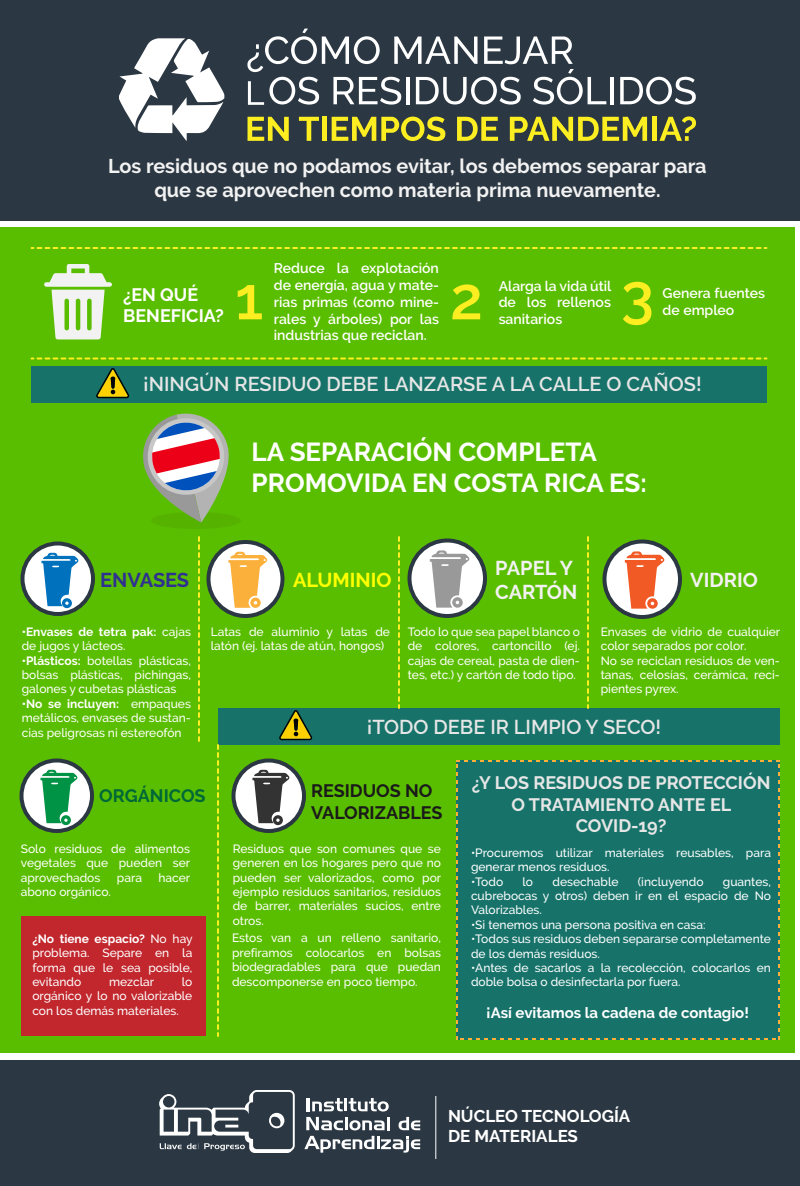
<style>
.page{position:relative;width:800px;height:1186px;background:#fff}
.page>*{position:absolute;margin:0;border:0;box-sizing:border-box;transform-origin:0 0}
.t1{font:600 60px "Raleway";color:#fcee21}
.t2{font:700 26px/31.2px "Raleway";color:#fff}
.t3{font:600 20px "Raleway";color:#e6e6e6}
.t4{font:700 20px/24px "Raleway";color:#f2f2f2}
.t5{font:700 20px "Raleway";color:#ff0}
.t6{font:700 20px "Raleway";letter-spacing:-.005em;color:#2e3192}
.t7{font:700 19.9px/23.9px "Raleway";color:#f2f2f2;text-align:center}
.t8{font:700 18px/21.6px "Raleway";color:#e6e6e6;text-align:center}
.t9{font:700 18px/21.6px "Raleway";color:#1a1a1a}
.t10{font:700 18px/21.6px "Raleway";color:#fff}
.t11{font:700 18px "Raleway";color:#006837}
.t12{font:700 17px/20.4px "Raleway";color:#fff}
.t13{font:700 15px "Raleway";color:#fff}
.t14{font:600 14px/16.8px "Raleway";color:#fff;text-align:justify}
.t15{font:500 12px/14.4px "Raleway";color:#fff;text-align:justify}
.s1{font-weight:700}
</style>
<div class="page">
<div style="left:0;top:227px;width:795px;height:826px;background:#5abe00"></div>
<div style="left:0;top:1060px;width:800px;height:126px;background:#2b3742"></div>
<div style="left:0;top:0;width:800px;height:221px;background:#2b3742"></div>
<svg style="left:159px;top:1090px;width:136px;height:63px"></svg>
<svg style="left:306px;top:1098px;width:84px;height:32px"></svg>
<svg style="left:399px;top:1117px;width:21px;height:13px"></svg>
<svg style="left:304px;top:1136px;width:116px;height:17px"></svg>
<hr style="left:435px;top:1096px;width:1px;height:63px;background:#fff">
<div style="left:31px;top:366px;width:736px;height:37px;background:#17736a"></div>
<svg style="left:96px;top:368px;width:33px;height:30px"></svg>
<div style="left:218px;top:708px;width:562px;height:37px;background:#17736a"></div>
<svg style="left:279px;top:710px;width:33px;height:30px"></svg>
<svg style="left:119px;top:38px;width:105px;height:103px"></svg>
<svg style="left:247px;top:29px;width:359px;height:76px"></svg>
<hr style="left:610px;top:77px;width:4px;height:27px;background:#fff">
<svg style="left:620px;top:77px;width:76px;height:28px"></svg>
<svg style="left:248px;top:117px;width:41px;height:24px"></svg>
<svg style="left:299px;top:117px;width:20px;height:24px"></svg>
<div style="left:322px;top:117px;width:5px;height:24px;background:#fcee21"></div>
<svg style="left:332px;top:117px;width:113px;height:24px"></svg>
<svg style="left:457px;top:117px;width:41px;height:24px"></svg>
<svg style="left:510px;top:117px;width:137px;height:24px"></svg>
<div style="left:652px;top:117px;width:5px;height:24px;background:#fcee21"></div>
<svg style="left:659px;top:116px;width:37px;height:25px"></svg>
<svg style="left:44px;top:264px;width:68px;height:75px"></svg>
<svg style="left:32px;top:247px;width:734px;height:2px"></svg>
<svg style="left:32px;top:358px;width:734px;height:2px"></svg>
<div style="left:151px;top:512px;width:90px;height:17px;background:#55b300;border-radius:50%"></div>
<svg style="left:143px;top:413px;width:86px;height:109px"></svg>
<svg style="left:22px;top:544px;width:71px;height:70px;background:#dddfe1"></svg>
<div style="left:20px;top:542px;width:75px;height:74px;border:4px solid #2b3742;border-radius:50%"></div>
<svg style="left:41px;top:553px;width:38px;height:55px;background:#63a7d5"></svg>
<svg style="left:208px;top:542px;width:74px;height:74px;background:#dfe1e3"></svg>
<div style="left:206px;top:540px;width:78px;height:78px;border:4px solid #2b3742;border-radius:50%"></div>
<svg style="left:228px;top:552px;width:39px;height:56px;background:#fccc81"></svg>
<svg style="left:410px;top:540px;width:75px;height:76px;background:#e1e3e4"></svg>
<div style="left:408px;top:538px;width:79px;height:80px;border:4px solid #2b3742;border-radius:50%"></div>
<svg style="left:430px;top:550px;width:40px;height:58px;background:#bebebe"></svg>
<svg style="left:604px;top:542px;width:76px;height:75px;background:#e1e3e4"></svg>
<div style="left:602px;top:540px;width:80px;height:79px;border:4px solid #2b3742;border-radius:50%"></div>
<svg style="left:625px;top:551px;width:40px;height:58px;background:#f59775"></svg>
<svg style="left:22px;top:760px;width:70px;height:71px;background:#dddfe0"></svg>
<div style="left:20px;top:758px;width:74px;height:75px;border:4px solid #2b3742;border-radius:50%"></div>
<svg style="left:40px;top:770px;width:38px;height:55px;background:#63bb8d"></svg>
<svg style="left:234px;top:760px;width:70px;height:71px;background:#dddfe0"></svg>
<div style="left:232px;top:758px;width:74px;height:75px;border:4px solid #2b3742;border-radius:50%"></div>
<svg style="left:252px;top:770px;width:38px;height:55px;background:#828282"></svg>
<svg style="left:198px;top:537px;width:2px;height:205px"></svg>
<svg style="left:217px;top:745px;width:2px;height:291px"></svg>
<svg style="left:398px;top:537px;width:2px;height:171px"></svg>
<div style="left:21px;top:916px;width:185px;height:120px;background:#c1272d"></div>
<svg style="left:587px;top:537px;width:2px;height:171px"></svg>
<div style="left:456px;top:760px;width:324px;height:280px;background:#17736a"></div>
<h3 class="t7" style="left:108px;top:154px;width:600px">Los residuos que no podamos evitar, los debemos separar para que se aprovechen como materia prima nuevamente.</h3>
<h3 class="t10" style="left:123px;top:284px;width:102px">¿EN QUÉ<br>BENEFICIA?</h3>
<p class="t14" style="left:274px;top:260px;width:167px">Reduce la explotación de energía, agua y mate&shy;rias primas (como mine&shy;rales y árboles) por las industrias que reciclan.</p>
<p class="t14" style="left:499px;top:277px;width:114px">Alarga la vida útil de los rellenos sanitarios</p>
<p class="t14" style="left:663px;top:285px;width:104px">Genera fuentes</p>
<h1 class="t1" style="left:235px;top:264px;width:30px">1</h1>
<h1 class="t1" style="left:450px;top:264px;width:34px">2</h1>
<h1 class="t1" style="left:621px;top:261px;width:34px">3</h1>
<p class="t14" style="left:663px;top:302px;width:73px">de empleo</p>
<h3 class="t3" style="left:143px;top:373px;width:560px">¡NINGÚN RESIDUO DEBE LANZARSE A LA CALLE O CAÑOS!</h3>
<h2 class="t2" style="left:252px;top:436px;width:397px">LA SEPARACIÓN COMPLETA<br>PROMOVIDA EN COSTA RICA ES:</h2>
<h3 class="t6" style="left:100px;top:568px;width:91px">ENVASES</h3>
<p class="t15" style="left:22px;top:624px;width:171px"><span class="s1">•Envases de tetra pak:</span> cajas de jugos y lácteos.</p>
<p class="t15" style="left:22px;top:653px;width:171px"><span class="s1">•Plásticos:</span> botellas plásticas, bolsas plásticas, pichingas, galones y cubetas plásticas</p>
<p class="t15" style="left:22px;top:696px;width:171px"><span class="s1">•No se incluyen:</span> empaques metálicos, envases de sustan&shy;cias peligrosas ni estereofón</p>
<h3 class="t5" style="left:293px;top:568px;width:100px">ALUMINIO</h3>
<h3 class="t4" style="left:495px;top:556px;width:84px">PAPEL Y<br>CARTÓN</h3>
<h3 class="t4" style="left:690px;top:568px;width:69px">VIDRIO</h3>
<p class="t15" style="left:211px;top:624px;width:181px">Latas de aluminio y latas de latón (ej. latas de atún, hongos)</p>
<p class="t15" style="left:408px;top:624px;width:174px">Todo lo que sea papel blanco o de colores, cartoncillo (ej. cajas de cereal, pasta de dien&shy;tes, etc.) y cartón de todo tipo.</p>
<p class="t15" style="left:601px;top:624px;width:181px;text-align:left">Envases de vidrio de cualquier color separados por color.<br>No se reciclan residuos de ven&shy;tanas, celosías, cerámica, reci&shy;pientes pyrex.</p>
<h3 class="t3" style="left:367px;top:716px;width:296px">¡TODO DEBE IR LIMPIO Y SECO!</h3>
<h3 class="t11" style="left:99px;top:786px;width:108px">ORGÁNICOS</h3>
<p class="t15" style="left:21px;top:841px;width:171px">Solo residuos de alimentos vegetales que pueden ser aprovechados</p>
<p class="t15" style="left:117px;top:870px;width:27px">para</p>
<p class="t15" style="left:159px;top:870px;width:33px">hacer</p>
<p class="t15" style="left:21px;top:884px;width:92px">abono orgánico.</p>
<p class="t15" style="left:32px;top:931px;width:162px"><span class="s1">¿No tiene espacio?</span> No hay problema. Separe en la forma que le sea posible, evitando</p>
<p class="t15" style="left:32px;top:975px;width:161px;text-indent:149px">lo orgánico y lo no valorizable con los demás materiales.</p>
<p class="t15" style="left:109px;top:975px;width:46px">mezclar</p>
<h3 class="t9" style="left:311px;top:780px;width:133px">RESIDUOS NO<br>VALORIZABLES</h3>
<p class="t15" style="left:233px;top:841px;width:210px">Residuos que son comunes que se generen en los hogares pero que no pueden ser valorizados, como por ejemplo residuos sanitarios, residuos de barrer, materiales sucios, entre otros.</p>
<p class="t15" style="left:232px;top:931px;width:211px">Estos van a un relleno sanitario, prefiramos colocarlos en bolsas biodegradables para que puedan descomponerse en poco tiempo.</p>
<h3 class="t8" style="left:472px;top:772px;width:300px">¿Y LOS RESIDUOS DE PROTECCIÓN<br>O TRATAMIENTO ANTE EL<br>COVID-19?</h3>
<p class="t15" style="left:471px;top:845px;width:302px">•Procuremos utilizar materiales reusables, para generar menos residuos.</p>
<p class="t15" style="left:471px;top:874px;width:34px">•Todo</p>
<p class="t15" style="left:523px;top:874px;width:12px">lo</p>
<p class="t15" style="left:553px;top:874px;width:68px">desechable</p>
<p class="t15" style="left:638px;top:874px;width:67px">(incluyendo</p>
<p class="t15" style="left:471px;top:874px;width:302px;text-indent:252px">guantes, cubrebocas y otros) deben ir en el espacio de No Valorizables.</p>
<p class="t15" style="left:471px;top:917px;width:236px">•Si tenemos una persona positiva en casa:</p>
<p class="t15" style="left:471px;top:932px;width:302px">•Todos sus residuos deben separarse completamente de los demás residuos.</p>
<p class="t15" style="left:471px;top:961px;width:301px">•Antes de sacarlos a la recolección, colocarlos en doble bolsa o desinfectarla por fuera.</p>
<p class="t13" style="left:486px;top:1004px;width:264px">¡Así evitamos la cadena de contagio!</p>
<h3 class="t12" style="left:448px;top:1106px;width:184px">NÚCLEO TECNOLOGÍA<br>DE MATERIALES</h3>
</div>
